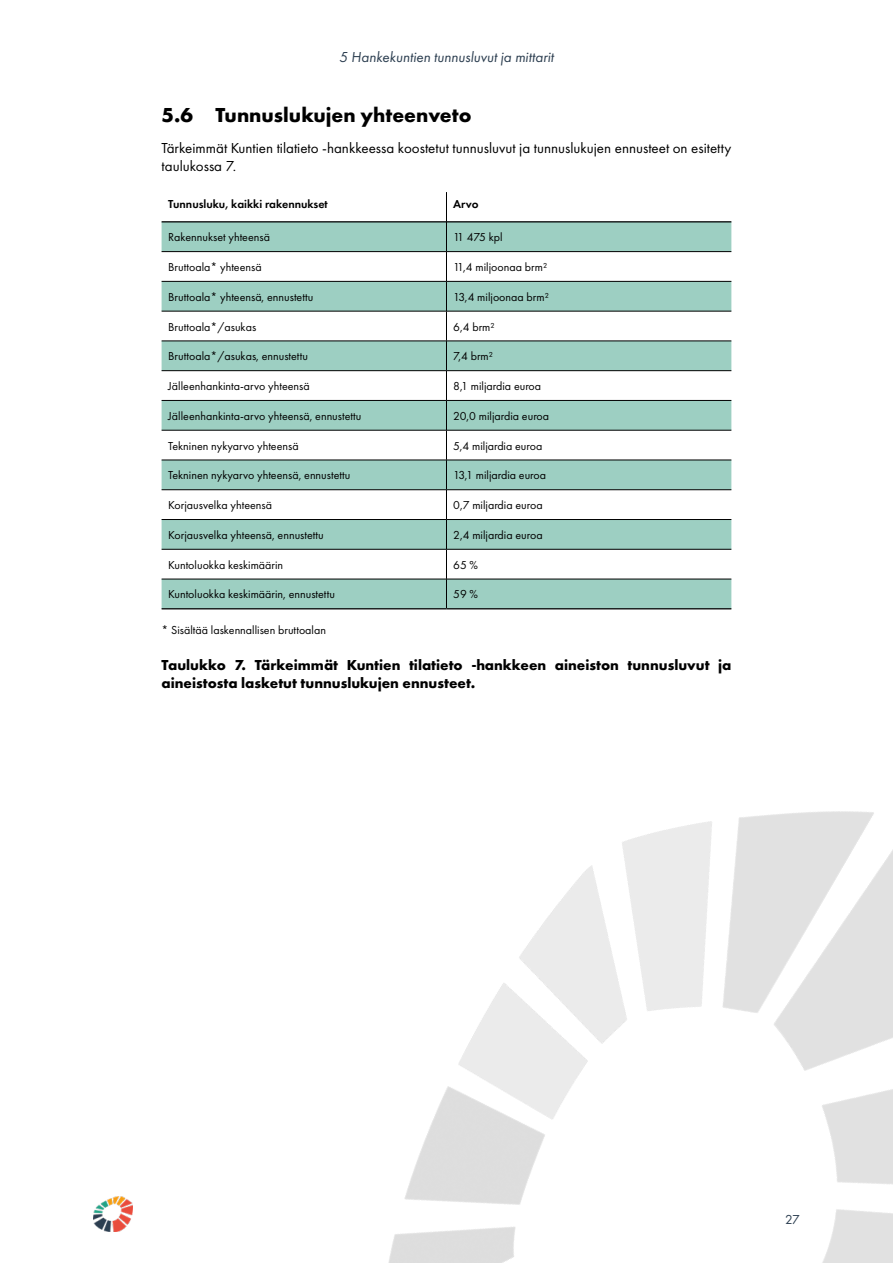
<style>
.page{position:relative;width:893px;height:1263px;background:#fff}
.page>*{position:absolute;margin:0;border:0;box-sizing:border-box;transform-origin:0 0}
.t1{font:700 21px "Futura PT";color:#000}
.t2{font:700 15px/18px "Futura PT";color:#000}
.t3{font:15px/18px "Futura PT";color:#000}
.t4{font:italic 15px "Futura PT";color:#2c3e50}
.t5{font:13.5px "Futura PT";color:#2c3e50}
.t6{font:12px "Futura PT";color:#000}
.t7{font:600 12px "Futura PT";color:#000}
</style>
<div class="page">
<img style="left:388px;top:811px;width:505px;height:452px">
<img style="left:94px;top:1196px;width:39px;height:36px">
<svg style="left:162px;top:222px;width:569px;height:386px;fill:#9dcfc2"></svg>
<hr style="left:162px;top:251px;width:284px;height:1px;background:#000">
<hr style="left:446px;top:251px;width:285px;height:1px;background:#000">
<hr style="left:162px;top:281px;width:284px;height:1px;background:#000">
<hr style="left:446px;top:281px;width:285px;height:1px;background:#000">
<hr style="left:162px;top:311px;width:284px;height:1px;background:#000">
<hr style="left:446px;top:311px;width:285px;height:1px;background:#000">
<hr style="left:162px;top:341px;width:284px;height:1px;background:#000">
<hr style="left:446px;top:341px;width:285px;height:1px;background:#000">
<hr style="left:162px;top:370px;width:284px;height:1px;background:#000">
<hr style="left:446px;top:370px;width:285px;height:1px;background:#000">
<hr style="left:162px;top:400px;width:284px;height:1px;background:#000">
<hr style="left:446px;top:400px;width:285px;height:1px;background:#000">
<hr style="left:162px;top:430px;width:284px;height:1px;background:#000">
<hr style="left:446px;top:430px;width:285px;height:1px;background:#000">
<hr style="left:162px;top:460px;width:284px;height:1px;background:#000">
<hr style="left:446px;top:460px;width:285px;height:1px;background:#000">
<hr style="left:162px;top:489px;width:284px;height:1px;background:#000">
<hr style="left:446px;top:489px;width:285px;height:1px;background:#000">
<hr style="left:162px;top:519px;width:284px;height:1px;background:#000">
<hr style="left:446px;top:519px;width:285px;height:1px;background:#000">
<hr style="left:162px;top:549px;width:284px;height:1px;background:#000">
<hr style="left:446px;top:549px;width:285px;height:1px;background:#000">
<hr style="left:162px;top:579px;width:284px;height:1px;background:#000">
<hr style="left:446px;top:579px;width:285px;height:1px;background:#000">
<hr style="left:162px;top:221px;width:284px;height:1px;background:#000">
<hr style="left:447px;top:221px;width:284px;height:1px;background:#000">
<hr style="left:446px;top:192px;width:1px;height:30px;background:#000">
<svg style="left:446px;top:222px;width:1px;height:89px"></svg>
<hr style="left:446px;top:311px;width:1px;height:30px;background:#000">
<svg style="left:446px;top:341px;width:1px;height:89px"></svg>
<hr style="left:446px;top:430px;width:1px;height:30px;background:#000">
<svg style="left:446px;top:460px;width:1px;height:89px"></svg>
<hr style="left:446px;top:549px;width:1px;height:30px;background:#000">
<svg style="left:446px;top:579px;width:1px;height:29px"></svg>
<hr style="left:162px;top:608px;width:284px;height:1px;background:#000">
<hr style="left:446px;top:608px;width:285px;height:1px;background:#000">
<p class="t4" style="left:339px;top:49px;width:216px">5 Hankekuntien tunnusluvut ja mittarit</p>
<h1 class="t1" style="left:162px;top:102px;width:311px">5.6 Tunnuslukujen yhteenveto</h1>
<p class="t3" style="left:162px;top:139px;width:571px">Tärkeimmät Kuntien tilatieto -hankkeessa koostetut tunnusluvut ja tunnuslukujen ennusteet on esitetty taulukossa 7.</p>
<p class="t7" style="left:168px;top:196px;width:161px">Tunnusluku, kaikki rakennukset</p>
<p class="t7" style="left:453px;top:196px;width:27px">Arvo</p>
<p class="t6" style="left:168px;top:230px;width:103px">Rakennukset yhteensä</p>
<p class="t6" style="left:453px;top:230px;width:51px">11 475 kpl</p>
<p class="t6" style="left:168px;top:260px;width:95px">Bruttoala* yhteensä</p>
<p class="t6" style="left:453px;top:260px;width:96px">11,4 miljoonaa brm²</p>
<p class="t6" style="left:168px;top:290px;width:147px">Bruttoala* yhteensä, ennustettu</p>
<p class="t6" style="left:453px;top:290px;width:97px">13,4 miljoonaa brm²</p>
<p class="t6" style="left:168px;top:319px;width:89px">Bruttoala*/asukas</p>
<p class="t6" style="left:453px;top:319px;width:43px">6,4 brm²</p>
<p class="t6" style="left:168px;top:349px;width:141px">Bruttoala*/asukas, ennustettu</p>
<p class="t6" style="left:453px;top:349px;width:41px">7,4 brm²</p>
<p class="t6" style="left:168px;top:379px;width:143px">Jälleenhankinta-arvo yhteensä</p>
<p class="t6" style="left:453px;top:379px;width:90px">8,1 miljardia euroa</p>
<p class="t6" style="left:168px;top:409px;width:195px">Jälleenhankinta-arvo yhteensä, ennustettu</p>
<p class="t6" style="left:453px;top:409px;width:97px">20,0 miljardia euroa</p>
<p class="t6" style="left:168px;top:438px;width:132px">Tekninen nykyarvo yhteensä</p>
<p class="t6" style="left:453px;top:438px;width:91px">5,4 miljardia euroa</p>
<p class="t6" style="left:168px;top:468px;width:184px">Tekninen nykyarvo yhteensä, ennustettu</p>
<p class="t6" style="left:453px;top:468px;width:94px">13,1 miljardia euroa</p>
<p class="t6" style="left:168px;top:498px;width:105px">Korjausvelka yhteensä</p>
<p class="t6" style="left:453px;top:498px;width:91px">0,7 miljardia euroa</p>
<p class="t6" style="left:168px;top:528px;width:157px">Korjausvelka yhteensä, ennustettu</p>
<p class="t6" style="left:453px;top:528px;width:91px">2,4 miljardia euroa</p>
<p class="t6" style="left:168px;top:558px;width:116px">Kuntoluokka keskimäärin</p>
<p class="t6" style="left:453px;top:558px;width:26px">65 %</p>
<p class="t6" style="left:168px;top:587px;width:168px">Kuntoluokka keskimäärin, ennustettu</p>
<p class="t6" style="left:453px;top:587px;width:26px">59 %</p>
<p class="t6" style="left:162px;top:622px;width:166px">* Sisältää laskennallisen bruttoalan</p>
<p class="t2" style="left:162px;top:655px;width:571px">Taulukko 7. Tärkeimmät Kuntien tilatieto -hankkeen aineiston tunnusluvut ja aineistosta lasketut tunnuslukujen ennusteet.</p>
<p class="t5" style="left:785px;top:1212px;width:16px">27</p>
</div>
